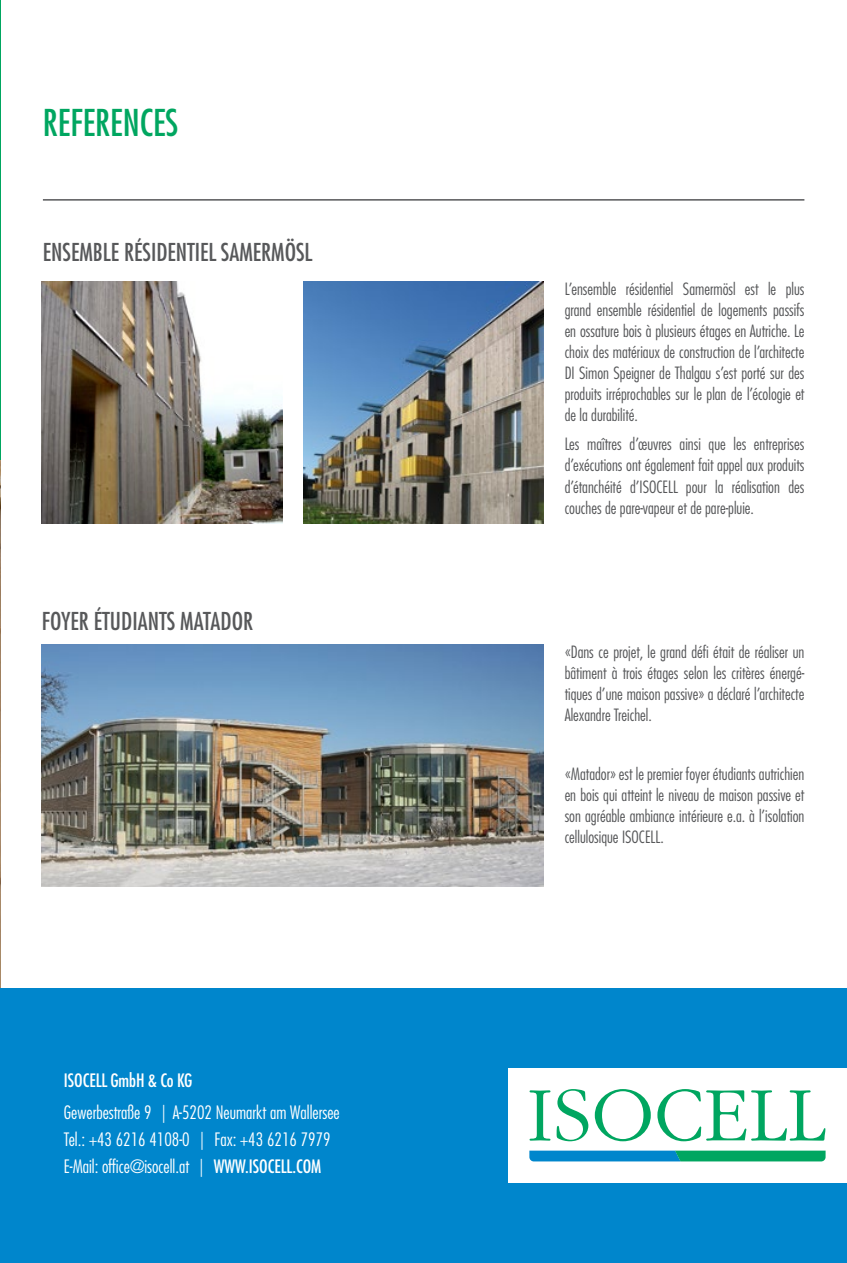
<style>
.page{position:relative;width:847px;height:1263px;background:#fff}
.page>*{position:absolute;margin:0;border:0;box-sizing:border-box;transform-origin:0 0}
.t1{font:500 condensed 36px "Futura LT Pro";color:#00a660}
.t2{font:500 condensed 24px "Futura LT Pro";color:#57585a}
.t3{font:300 condensed 18px/27px "Futura LT Pro";color:#fff}
.t4{font:500 condensed 18px "Futura LT Pro";color:#fff}
.t5{font:300 condensed 16.5px/21px "Futura LT Pro";color:#57585a;text-align:justify}
.s1{font-weight:500}
</style>
<div class="page">
<img style="left:0;top:459px;width:1px;height:530px">
<div style="left:0;top:989px;width:846px;height:274px;background:#0086cc"></div>
<hr style="left:0;top:0;width:1px;height:459px;background:#00a660">
<img style="left:303px;top:281px;width:240px;height:243px">
<img style="left:42px;top:644px;width:501px;height:243px">
<hr style="left:43px;top:199px;width:761px;height:2px;background:#57585a">
<img style="left:42px;top:281px;width:240px;height:243px">
<div style="left:508px;top:1068px;width:338px;height:115px;background:#fff"></div>
<svg style="left:529px;top:1090px;width:21px;height:51px"></svg>
<svg style="left:556px;top:1089px;width:32px;height:52px"></svg>
<svg style="left:594px;top:1089px;width:56px;height:52px"></svg>
<svg style="left:657px;top:1089px;width:168px;height:52px"></svg>
<svg style="left:529px;top:1150px;width:296px;height:11px;background:#0f9c9c"></svg>
<h1 class="t1" style="left:43px;top:98px;width:137px">REFERENCES</h1>
<h2 class="t2" style="left:43px;top:236px;width:271px">ENSEMBLE RÉSIDENTIEL SAMERMÖSL</h2>
<h2 class="t2" style="left:42px;top:605px;width:213px">FOYER ÉTUDIANTS MATADOR</h2>
<p class="t4" style="left:64px;top:1068px;width:130px">ISOCELL GmbH &amp; Co KG</p>
<p class="t3" style="left:64px;top:1098px;width:277px">Gewerbestraße 9 | A-5202 Neumarkt am Wallersee<br>Tel.: +43 6216 4108-0 | Fax: +43 6216 7979<br>E-Mail: office@isocell.at | <span class="s1">WWW.ISOCELL.COM</span></p>
<p class="t5" style="left:564px;top:278px;width:241px">L’ensemble résidentiel Samermösl est le plus grand ensemble résidentiel de logements passifs en ossature bois à plusieurs étages en Autriche. Le choix des matériaux de construction de l’architecte DI Simon Speigner de Thalgau s’est porté sur des produits irréprochables sur le plan de l’écologie et de la durabilité.</p>
<p class="t5" style="left:564px;top:434px;width:241px">Les maîtres d’œuvres ainsi que les entreprises d’exécutions ont également fait appel aux produits d’étanchéité d’ISOCELL pour la réalisation des couches de pare-vapeur et de pare-pluie.</p>
<p class="t5" style="left:564px;top:641px;width:241px">«Dans ce projet, le grand défi était de réaliser un bâtiment à trois étages selon les critères énergé&shy;tiques d’une maison passive» a déclaré l’architecte Alexandre Treichel.</p>
<p class="t5" style="left:564px;top:763px;width:241px">«Matador» est le premier foyer étudiants autrichien en bois qui atteint le niveau de maison passive et son agréable ambiance intérieure e.a. à l’isolation cellulosique ISOCELL.</p>
</div>
